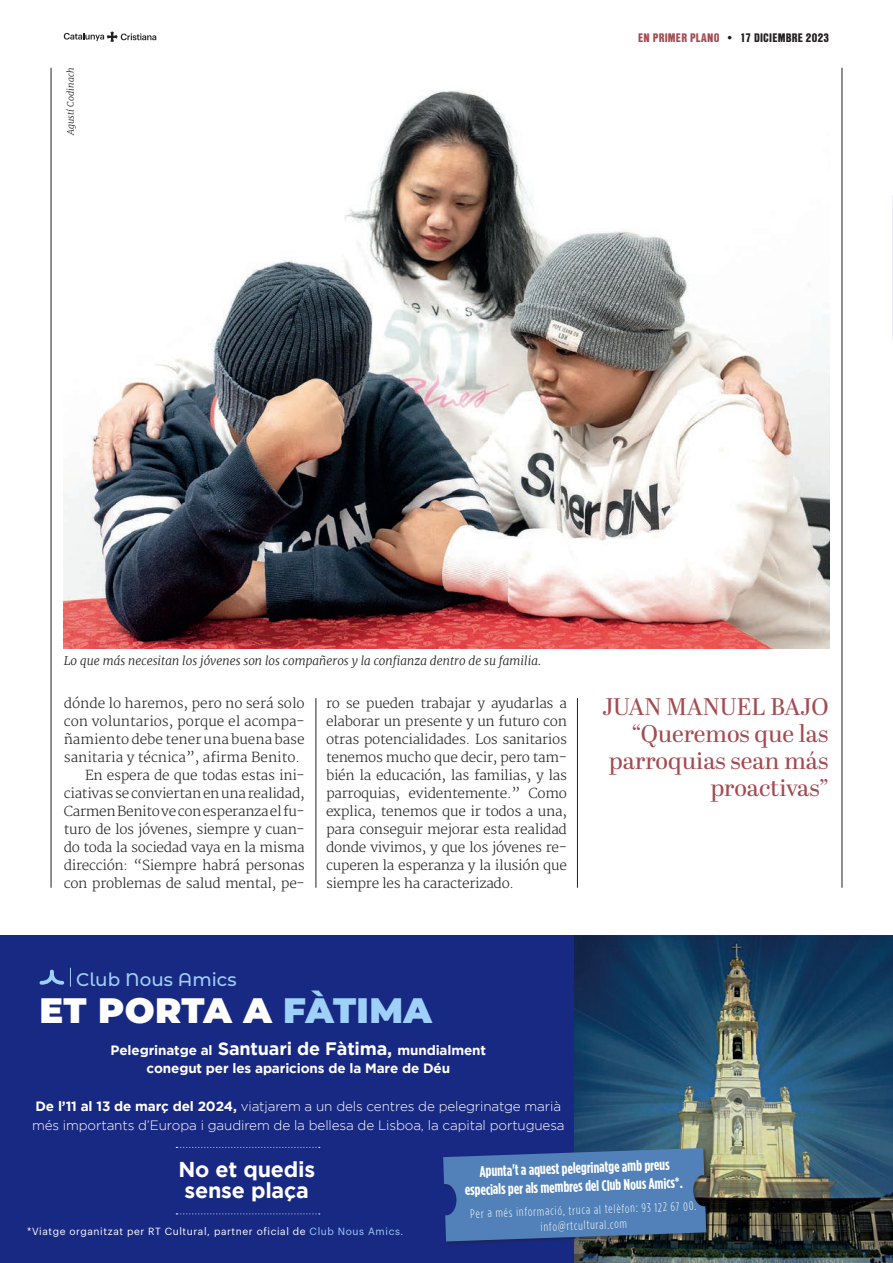
<style>
.page{position:relative;width:893px;height:1263px;background:#fff}
.page>*{position:absolute;margin:0;border:0;box-sizing:border-box;transform-origin:0 0}
.t1{font:900 35.4px "Montserrat";letter-spacing:.01em;color:#fff}
.DESTACATS_1_PRIMER_PLA{font:24px/27px "Abril Display";color:#a34b51;text-align:right}
.t2{font:700 21.45px/21.5px "Gotham";letter-spacing:-.01em;color:#fff}
.t3{font:500 18.3px "Montserrat Alternates";color:#9fd0f8}
.t4{font:700 15.3px/18.3px "Gotham Condensed";color:#fff;text-align:center}
.TEXTO_PPAL_ESP{font:300 13.5px/18px "Merriweather";letter-spacing:-.02em;color:#231f20;text-align:justify}
.t5{font:300 13.5px/18.9px "Gotham";letter-spacing:-.01em;color:#fff}
.t6{font:700 13.5px/18.9px "Gotham";letter-spacing:-.01em;color:#fff;text-align:center}
.t7{font:300 12.3px/15.3px "Gotham Condensed";color:#fff;text-align:center}
.PEU_FOTO{font:italic 300 12px "Merriweather";color:#231f20}
.t8{font:900 12px "Nimbus San Con LOT";letter-spacing:.02em;color:#231f20}
.t9{font:10.2px "Graphik";letter-spacing:.06em;color:#fff}
.CODINACHPETIT{font:italic 300 9px "Merriweather";letter-spacing:.01em;color:#231f20}
.s1{color:#a34b51}
.s2{color:#9fd0f8}
.s3{font-size:18px}
.s4{font-weight:700}
</style>
<div class="page">
<img style="left:64px;top:90px;width:765px;height:559px">
<hr style="left:316px;top:698px;width:1px;height:190px;background:#231f20">
<hr style="left:577px;top:698px;width:1px;height:190px;background:#231f20">
<hr style="left:51px;top:68px;width:1px;height:820px;background:#231f20">
<hr style="left:842px;top:68px;width:1px;height:820px;background:#231f20">
<hr style="left:892px;top:195px;width:1px;height:144px;background:#eaeef6">
<svg style="left:64px;top:31px;width:92px;height:11px"></svg>
<div style="left:0;top:935px;width:893px;height:328px;background:#182983"></div>
<img style="left:574px;top:935px;width:319px;height:328px">
<svg style="left:39px;top:968px;width:32px;height:19px"></svg>
<svg style="left:176px;top:1213px;width:144px;height:1px"></svg>
<svg style="left:176px;top:1147px;width:144px;height:1px"></svg>
<div style="left:442px;top:1147px;width:268px;height:98px;background:#231f20;opacity:.45"></div>
<svg style="left:443px;top:1148px;width:263px;height:93px;background:#4b77ac"></svg>
<p class="CODINACHPETIT" style="left:65px;top:135px;width:69px;rotate:-90deg">Agustí Codinach</p>
<p class="t8" style="left:638px;top:28px;width:192px"><span class="s1">EN PRIMER PLANO</span> • 17 DICIEMBRE 2023</p>
<p class="PEU_FOTO" style="left:64px;top:654px;width:479px">Lo que más necesitan los jóvenes son los compañeros y la confianza dentro de su familia.</p>
<p class="TEXTO_PPAL_ESP" style="left:64px;top:694px;width:242px">dónde lo haremos, pero no será solo con voluntarios, porque el acompa&shy;ñamiento debe tener una buena base sanitaria y técnica”, afirma Benito.</p>
<p class="TEXTO_PPAL_ESP" style="left:64px;top:766px;width:242px;text-indent:21px">En espera de que todas estas ini&shy;ciativas se conviertan en una realidad, Carmen Benito ve con esperanza el fu&shy;turo de los jóvenes, siempre y cuan&shy;do toda la sociedad vaya en la misma dirección: “Siempre habrá personas con problemas de salud mental, pe-</p>
<p class="TEXTO_PPAL_ESP" style="left:326px;top:694px;width:242px">ro se pueden trabajar y ayudarlas a elaborar un presente y un futuro con otras potencialidades. Los sanitarios tenemos mucho que decir, pero tam&shy;bién la educación, las familias, y las parroquias, evidentemente.” Como explica, tenemos que ir todos a una, para conseguir mejorar esta realidad donde vivimos, y que los jóvenes re&shy;cuperen la esperanza y la ilusión que siempre les ha caracterizado.</p>
<h3 class="t3" style="left:76px;top:967px;width:162px">Club Nous Amics</h3>
<h1 class="t1" style="left:39px;top:984px;width:394px">ET PORTA A <span class="s2">FÀTIMA</span></h1>
<p class="DESTACATS_1_PRIMER_PLA" style="left:602px;top:695px;width:227px">JUAN MANUEL BAJO</p>
<p class="DESTACATS_1_PRIMER_PLA" style="left:609px;top:722px;width:221px">“Queremos que las parroquias sean más proactivas”</p>
<p class="t6" style="left:111px;top:1040px;width:377px">Pelegrinatge al <span class="s3">Santuari de Fàtima,</span> mundialment conegut per les aparicions de la Mare de Déu</p>
<p class="t5" style="left:32px;top:1097px;width:534px"><span class="s4">De l’11 al 13 de març del 2024,</span> viatjarem a un dels centres de pelegrinatge marià més importants d’Europa i gaudirem de la bellesa de Lisboa, la capital portuguesa</p>
<h3 class="t2" style="left:178px;top:1158px;width:138px">No et quedis sense plaça</h3>
<p class="t4" style="left:464px;top:1162px;width:220px;rotate:-2deg">Apunta't a aquest pelegrinatge amb preus especials per als membres del Club Nous Amics*.</p>
<p class="t7" style="left:470px;top:1206px;width:227px;rotate:-2deg">Per a més informació, truca al telèfon: 93 122 67 00. info@rtcultural.com</p>
<p class="t9" style="left:27px;top:1223px;width:378px">*Viatge organitzat per RT Cultural, partner oficial de <span class="s2">Club Nous Amics.</span></p>
</div>
